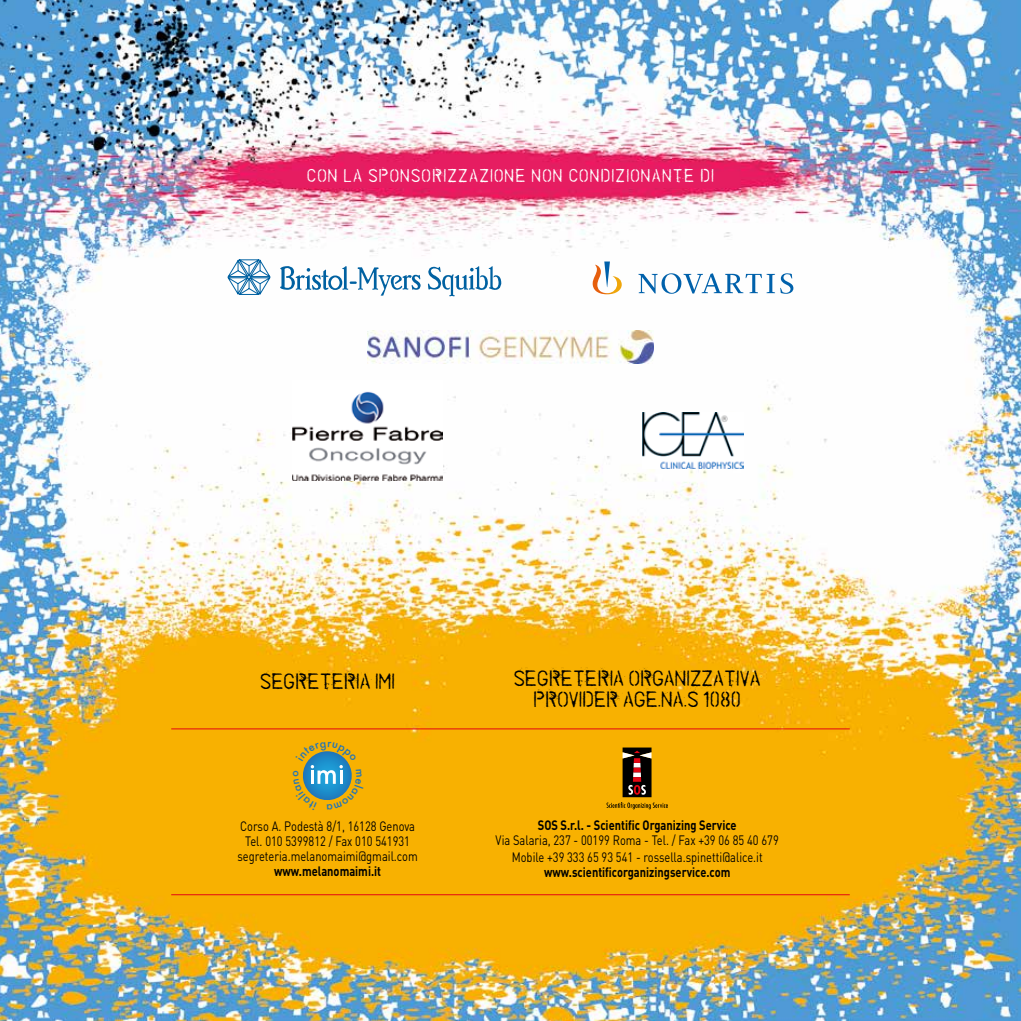
<style>
.page{position:relative;width:1021px;height:1021px;background:#fff}
.page>*{position:absolute;margin:0;border:0;box-sizing:border-box;transform-origin:0 0}
.t1{font:13.5px/15px "DIN";color:#000;text-align:center;scale:.82 1}
.t2{font:700 13.5px "DIN";color:#000;scale:.82 1}
.t3{font:9px "Cold Coffee";color:#000}
.t4{font:7.5px "Cold Coffee";letter-spacing:.15em;color:#fff}
</style>
<div class="page">
<img style="left:0;top:0;width:1020px;height:1020px">
<svg style="left:606px;top:747px;width:62px;height:62px;background:#a9760d"></svg>
<hr style="left:171px;top:728px;width:678px;height:1px;background:#e30613">
<hr style="left:171px;top:894px;width:678px;height:1px;background:#e30613">
<svg style="left:227px;top:259px;width:44px;height:36px"></svg>
<svg style="left:279px;top:266px;width:142px;height:29px"></svg>
<svg style="left:427px;top:266px;width:74px;height:30px"></svg>
<svg style="left:592px;top:261px;width:201px;height:33px"></svg>
<img style="left:293px;top:380px;width:149px;height:100px">
<img style="left:642px;top:413px;width:102px;height:55px">
<img style="left:367px;top:330px;width:286px;height:33px">
<svg style="left:293px;top:741px;width:70px;height:69px;background:#aea750"></svg>
<p class="t4" style="left:307px;top:175px;width:409px">CON LA SPONSORIZZAZIONE NON CONDIZIONANTE DI</p>
<p class="t3" style="left:260px;top:681px;width:136px">SEGRETERIA IMI</p>
<p class="t1" style="left:237px;top:817px;width:221px">Corso A. Podestà 8/1, 16128 Genova<br>Tel. 010 5399812 / Fax 010 541931 segreteria.melanomaimi@gmail.com</p>
<p class="t2" style="left:274px;top:861px;width:132px">www.melanomaimi.it</p>
<p class="t3" style="left:513px;top:678px;width:248px">SEGRETERIA ORGANIZZATIVA</p>
<p class="t3" style="left:533px;top:699px;width:209px">PROVIDER AGE.NA.S 1080</p>
<p class="t2" style="left:538px;top:816px;width:244px">SOS S.r.l. - Scientific Organizing Service</p>
<p class="t1" style="left:495px;top:832px;width:347px;line-height:16.5px">Via Salaria, 237 - 00199 Roma - Tel. / Fax +39 06 85 40 679<br>Mobile +39 333 65 93 541 - rossella.spinetti@alice.it</p>
<p class="t2" style="left:544px;top:863px;width:229px">www.scientificorganizingservice.com</p>
</div>
